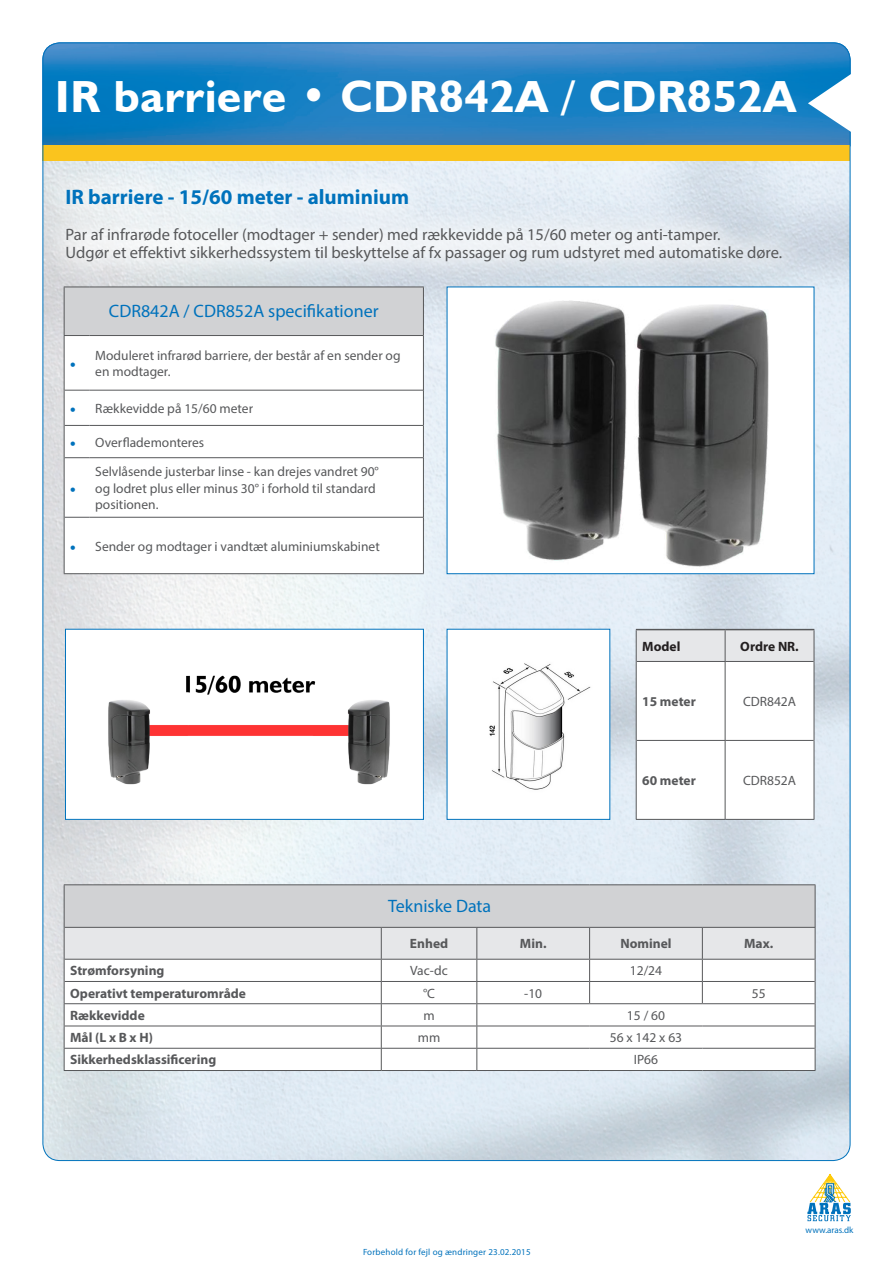
<style>
.page{position:relative;width:893px;height:1263px;background:#fff}
.page>*{position:absolute;margin:0;border:0;box-sizing:border-box;transform-origin:0 0}
.Titel_productgroep_i{font:700 45px "Humanist 521 BT";letter-spacing:.02em;color:#fff}
.Titel_specs{font:700 21px "Myriad Pro";color:#0072bc}
.Bodytekst{font:18px "Myriad Pro";color:#0072bc}
.Bodytekst-2{font:16.5px "Myriad Pro";color:#57585a}
.t1{font:700 16.5px "Myriad Pro";color:#0072bc}
.Bodytekst-3{font:13.5px/16.5px "Myriad Pro";color:#57585a}
.Bodytekst-4{font:700 13.5px "Myriad Pro";color:#57585a}
.Bodytekst-5{font:700 13.5px "Myriad Pro";color:#231f20}
.Bodytekst-6{font:9px "Myriad Pro";letter-spacing:.02em;color:#0072bc}
.Bodytekst-7{font:9px "Myriad Pro";color:#0072bc}
</style>
<div class="page">
<svg style="left:807px;top:1174px;width:44px;height:47px"></svg>
<img style="left:43px;top:161px;width:807px;height:999px">
<img style="left:43px;top:43px;width:807px;height:102px">
<div style="left:43px;top:145px;width:807px;height:16px;background:#fac41e"></div>
<svg style="left:808px;top:71px;width:43px;height:64px"></svg>
<svg style="left:42px;top:162px;width:765px;height:125px;fill:#e5ecf2"></svg>
<div style="left:64px;top:287px;width:359px;height:48px;background:#d1d2d4"></div>
<svg style="left:65px;top:336px;width:358px;height:237px"></svg>
<hr style="left:64px;top:287px;width:1px;height:48px;background:#57585a">
<hr style="left:423px;top:287px;width:1px;height:48px;background:#57585a">
<hr style="left:423px;top:335px;width:1px;height:55px;background:#57585a">
<hr style="left:423px;top:390px;width:1px;height:35px;background:#57585a">
<hr style="left:423px;top:425px;width:1px;height:33px;background:#57585a">
<hr style="left:423px;top:458px;width:1px;height:59px;background:#57585a">
<hr style="left:423px;top:517px;width:1px;height:56px;background:#57585a">
<hr style="left:89px;top:573px;width:335px;height:1px;background:#57585a">
<hr style="left:89px;top:335px;width:334px;height:1px;background:#57585a">
<hr style="left:89px;top:390px;width:334px;height:1px;background:#57585a">
<hr style="left:89px;top:425px;width:334px;height:1px;background:#57585a">
<hr style="left:89px;top:457px;width:334px;height:1px;background:#57585a">
<hr style="left:89px;top:517px;width:334px;height:1px;background:#57585a">
<svg style="left:64px;top:287px;width:25px;height:1px"></svg>
<hr style="left:89px;top:287px;width:335px;height:1px;background:#57585a">
<svg style="left:64px;top:335px;width:25px;height:1px"></svg>
<svg style="left:65px;top:390px;width:24px;height:1px"></svg>
<svg style="left:65px;top:425px;width:24px;height:1px"></svg>
<svg style="left:65px;top:457px;width:24px;height:1px"></svg>
<svg style="left:65px;top:517px;width:24px;height:1px"></svg>
<svg style="left:64px;top:573px;width:25px;height:1px"></svg>
<hr style="left:64px;top:336px;width:1px;height:54px;background:#57585a">
<hr style="left:64px;top:390px;width:1px;height:35px;background:#57585a">
<hr style="left:64px;top:425px;width:1px;height:33px;background:#57585a">
<hr style="left:64px;top:458px;width:1px;height:59px;background:#57585a">
<hr style="left:64px;top:517px;width:1px;height:56px;background:#57585a">
<div style="left:447px;top:287px;width:367px;height:287px;background:#fff"></div>
<img style="left:495px;top:300px;width:274px;height:267px">
<div style="left:64px;top:885px;width:751px;height:42px;background:#d1d2d4"></div>
<hr style="left:381px;top:1070px;width:96px;height:1px;background:#57585a">
<hr style="left:477px;top:1070px;width:113px;height:1px;background:#57585a">
<hr style="left:590px;top:1070px;width:112px;height:1px;background:#57585a">
<hr style="left:702px;top:1070px;width:113px;height:1px;background:#57585a">
<hr style="left:64px;top:1070px;width:317px;height:1px;background:#57585a">
<hr style="left:64px;top:884px;width:317px;height:1px;background:#57585a">
<hr style="left:64px;top:885px;width:1px;height:42px;background:#57585a">
<hr style="left:381px;top:884px;width:96px;height:1px;background:#57585a">
<hr style="left:477px;top:884px;width:113px;height:1px;background:#57585a">
<hr style="left:590px;top:884px;width:112px;height:1px;background:#57585a">
<hr style="left:702px;top:884px;width:113px;height:1px;background:#57585a">
<hr style="left:815px;top:885px;width:1px;height:42px;background:#57585a">
<svg style="left:64px;top:927px;width:752px;height:143px"></svg>
<div style="left:65px;top:629px;width:358px;height:190px;background:#fff"></div>
<img style="left:108px;top:675px;width:282px;height:110px">
<div style="left:65px;top:629px;width:359px;height:191px;border:1px solid #0072bc"></div>
<svg style="left:637px;top:630px;width:177px;height:189px"></svg>
<hr style="left:725px;top:630px;width:1px;height:31px;background:#57585a">
<hr style="left:725px;top:661px;width:89px;height:1px;background:#57585a">
<hr style="left:725px;top:662px;width:1px;height:78px;background:#57585a">
<hr style="left:725px;top:740px;width:89px;height:1px;background:#57585a">
<hr style="left:725px;top:741px;width:1px;height:78px;background:#57585a">
<hr style="left:814px;top:630px;width:1px;height:31px;background:#57585a">
<hr style="left:814px;top:661px;width:1px;height:79px;background:#57585a">
<hr style="left:814px;top:740px;width:1px;height:79px;background:#57585a">
<hr style="left:637px;top:661px;width:88px;height:1px;background:#57585a">
<hr style="left:637px;top:740px;width:88px;height:1px;background:#57585a">
<hr style="left:636px;top:629px;width:89px;height:1px;background:#57585a">
<hr style="left:725px;top:629px;width:89px;height:1px;background:#57585a">
<hr style="left:636px;top:630px;width:1px;height:31px;background:#57585a">
<hr style="left:636px;top:661px;width:1px;height:79px;background:#57585a">
<hr style="left:636px;top:740px;width:1px;height:79px;background:#57585a">
<hr style="left:636px;top:819px;width:89px;height:1px;background:#57585a">
<hr style="left:725px;top:819px;width:89px;height:1px;background:#57585a">
<img style="left:449px;top:631px;width:159px;height:187px">
<p class="Titel_productgroep_i" style="left:55px;top:68px;width:742px">IR barriere • CDR842A / CDR852A</p>
<p class="Titel_specs" style="left:66px;top:183px;width:345px">IR barriere - 15/60 meter - aluminium</p>
<p class="Bodytekst-2" style="left:66px;top:224px;width:657px">Par af infrarøde fotoceller (modtager + sender) med rækkevidde på 15/60 meter og anti-tamper.</p>
<p class="Bodytekst-2" style="left:66px;top:242px;width:718px">Udgør et effektivt sikkerhedssystem til beskyttelse af fx passager og rum udstyret med automatiske døre.</p>
<p class="t1" style="left:70px;top:353px;width:7px">•</p>
<p class="Bodytekst" style="left:109px;top:300px;width:271px">CDR842A / CDR852A specifikationer</p>
<p class="Bodytekst-3" style="left:95px;top:347px;width:307px">Moduleret infrarød barriere, der består af en sender og en modtager.</p>
<p class="t1" style="left:70px;top:398px;width:7px">•</p>
<p class="Bodytekst-3" style="left:95px;top:400px;width:159px">Rækkevidde på 15/60 meter</p>
<p class="t1" style="left:70px;top:431px;width:7px">•</p>
<p class="Bodytekst-3" style="left:95px;top:434px;width:111px">Overflademonteres</p>
<p class="t1" style="left:70px;top:477px;width:7px">•</p>
<p class="Bodytekst-3" style="left:95px;top:463px;width:285px">Selvlåsende justerbar linse - kan drejes vandret 90° og lodret plus eller minus 30° i forhold til standard positionen.</p>
<p class="t1" style="left:70px;top:535px;width:7px">•</p>
<p class="Bodytekst-3" style="left:95px;top:537px;width:286px">Sender og modtager i vandtæt aluminiumskabinet</p>
<p class="Bodytekst-5" style="left:642px;top:637px;width:40px">Model</p>
<p class="Bodytekst-5" style="left:740px;top:637px;width:60px">Ordre NR.</p>
<p class="Bodytekst-4" style="left:642px;top:693px;width:55px">15 meter</p>
<p class="Bodytekst-3" style="left:743px;top:693px;width:55px">CDR842A</p>
<p class="Bodytekst-4" style="left:642px;top:772px;width:55px">60 meter</p>
<p class="Bodytekst-3" style="left:743px;top:772px;width:55px">CDR852A</p>
<p class="Bodytekst" style="left:388px;top:895px;width:105px">Tekniske Data</p>
<p class="Bodytekst-4" style="left:410px;top:935px;width:40px">Enhed</p>
<p class="Bodytekst-4" style="left:520px;top:935px;width:28px">Min.</p>
<p class="Bodytekst-4" style="left:620px;top:935px;width:53px">Nominel</p>
<p class="Bodytekst-4" style="left:744px;top:935px;width:31px">Max.</p>
<p class="Bodytekst-4" style="left:70px;top:962px;width:96px">Strømforsyning</p>
<p class="Bodytekst-3" style="left:410px;top:962px;width:39px">Vac-dc</p>
<p class="Bodytekst-3" style="left:630px;top:962px;width:34px">12/24</p>
<p class="Bodytekst-4" style="left:70px;top:984px;width:177px">Operativt temperaturområde</p>
<p class="Bodytekst-3" style="left:423px;top:985px;width:14px">°C</p>
<p class="Bodytekst-3" style="left:524px;top:985px;width:19px">-10</p>
<p class="Bodytekst-3" style="left:752px;top:985px;width:15px">55</p>
<p class="Bodytekst-4" style="left:70px;top:1006px;width:76px">Rækkevidde</p>
<p class="Bodytekst-3" style="left:423px;top:1007px;width:13px">m</p>
<p class="Bodytekst-3" style="left:627px;top:1007px;width:40px">15 / 60</p>
<p class="Bodytekst-4" style="left:70px;top:1029px;width:84px">Mål (L x B x H)</p>
<p class="Bodytekst-3" style="left:418px;top:1029px;width:24px">mm</p>
<p class="Bodytekst-3" style="left:610px;top:1029px;width:74px">56 x 142 x 63</p>
<p class="Bodytekst-4" style="left:70px;top:1051px;width:148px">Sikkerhedsklassificering</p>
<p class="Bodytekst-3" style="left:634px;top:1051px;width:26px">IP66</p>
<p class="Bodytekst-6" style="left:363px;top:1246px;width:169px">Forbehold for fejl og ændringer 23.02.2015</p>
<p class="Bodytekst-7" style="left:806px;top:1224px;width:49px">www.aras.dk</p>
</div>
